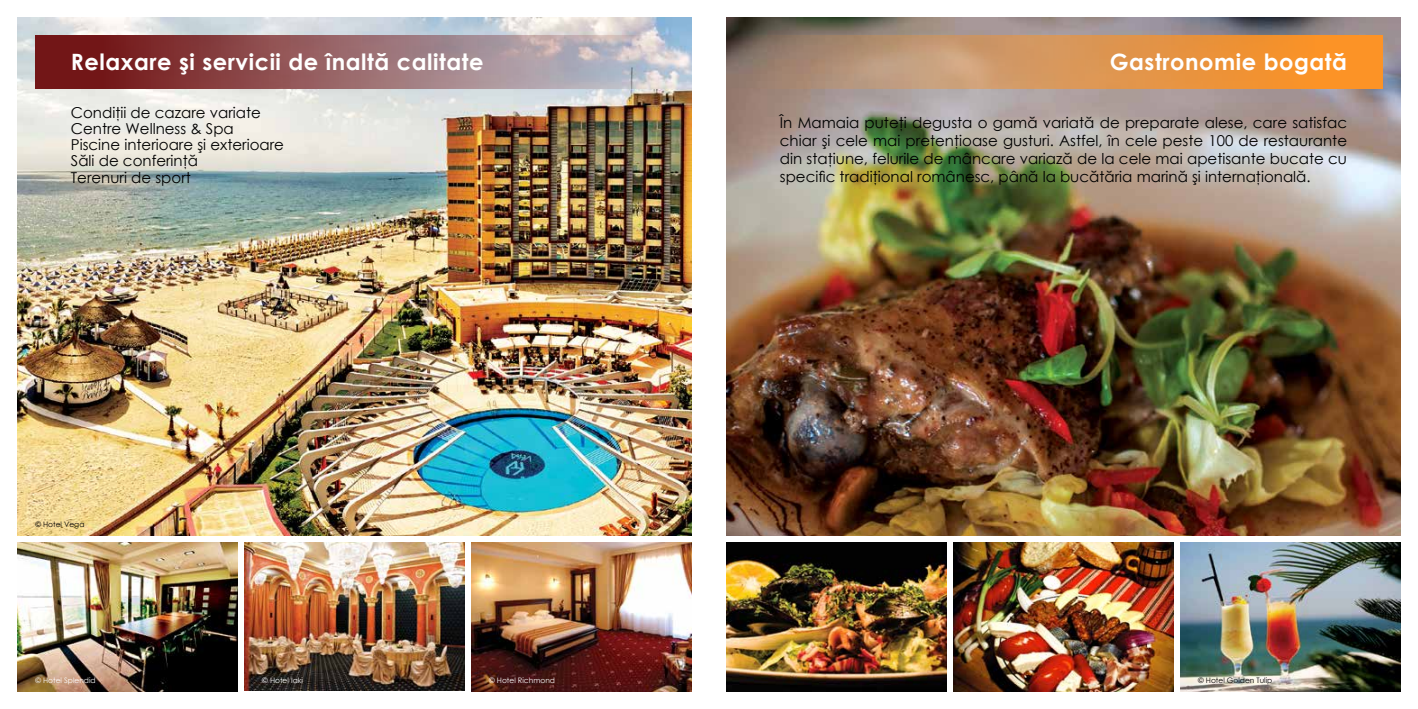
<style>
.page{position:relative;width:1418px;height:709px;background:#fff}
.page>*{position:absolute;margin:0;border:0;box-sizing:border-box;transform-origin:0 0}
.t1{font:700 22.5px "Century Gothic";letter-spacing:.025em;color:#fff}
.t2{font:15px/16.2px "Century Gothic";color:#000}
.t3{font:7.5px "Century Gothic";color:#fff}
.t4{font:7.5px "Century Gothic";color:#000}
</style>
<div class="page">
<img style="left:18px;top:18px;width:673px;height:517px">
<img style="left:18px;top:542px;width:219px;height:149px">
<img style="left:244px;top:542px;width:220px;height:149px">
<img style="left:471px;top:542px;width:220px;height:149px">
<svg style="left:35px;top:35px;width:638px;height:54px;background:#996a6e"></svg>
<img style="left:726px;top:18px;width:674px;height:517px">
<img style="left:726px;top:542px;width:220px;height:149px">
<img style="left:953px;top:542px;width:220px;height:149px">
<img style="left:1180px;top:542px;width:220px;height:149px">
<svg style="left:744px;top:35px;width:638px;height:54px;background:#d39255"></svg>
<h1 class="t1" style="left:71px;top:45px;width:414px">Relaxare şi servicii de înaltă calitate</h1>
<p class="t2" style="left:71px;top:104px;width:215px">Condiţii de cazare variate<br>Centre Wellness &amp; Spa<br>Piscine interioare şi exterioare<br>Săli de conferinţă<br>Terenuri de sport</p>
<p class="t4" style="left:35px;top:519px;width:51px">© Hotel Vega</p>
<p class="t3" style="left:35px;top:675px;width:62px">© Hotel Splendid</p>
<p class="t3" style="left:262px;top:675px;width:42px">© Hotel Iaki</p>
<p class="t3" style="left:489px;top:675px;width:67px">© Hotel Richmond</p>
<h1 class="t1" style="left:1109px;top:45px;width:239px">Gastronomie bogată</h1>
<p class="t2" style="left:780px;top:114px;width:568px;line-height:18px;text-align:justify">În Mamaia puteţi degusta o gamă variată de preparate alese, care satisfac chiar şi cele mai pretenţioase gusturi. Astfel, în cele peste 100 de restaurante din staţiune, felurile de mâncare variază de la cele mai apetisante bucate cu specific tradiţional românesc, până la bucătăria marină şi internaţională.</p>
<p class="t4" style="left:1198px;top:675px;width:76px">© Hotel Golden Tulip</p>
</div>
